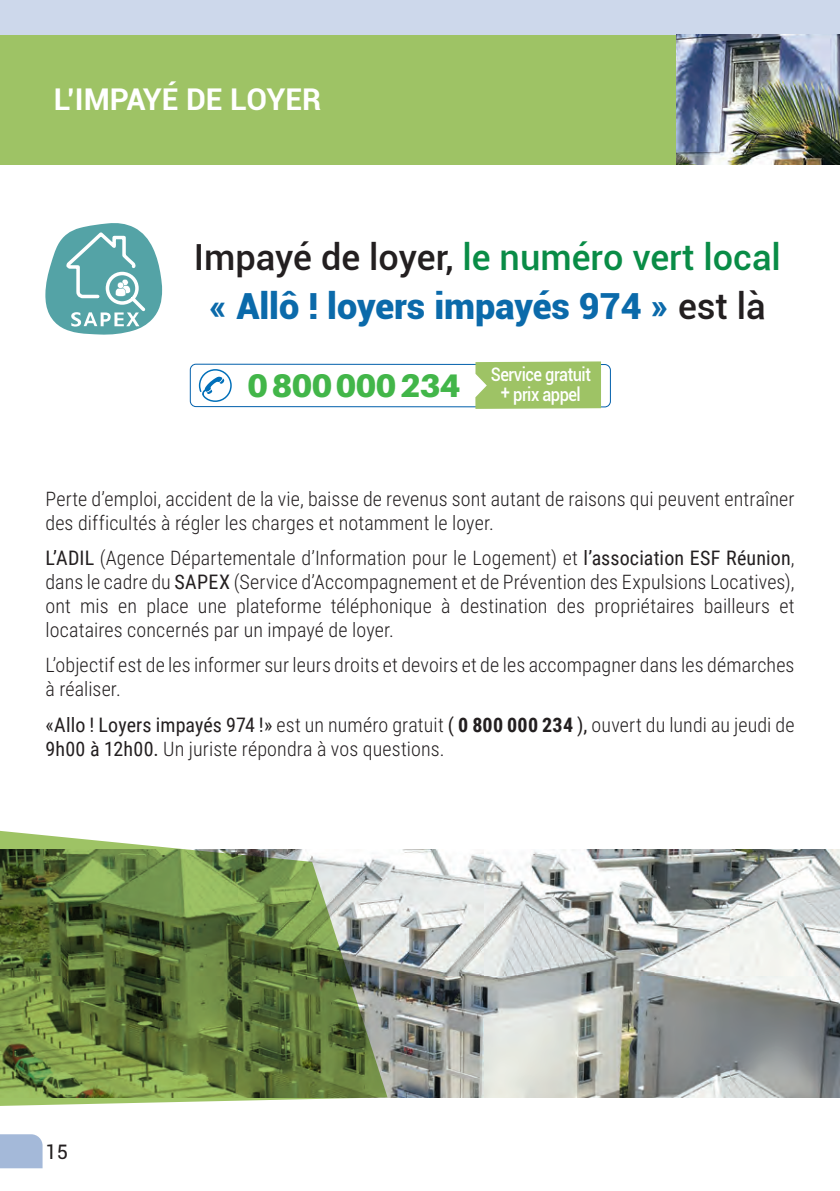
<style>
.page{position:relative;width:840px;height:1191px;background:#fff}
.page>*{position:absolute;margin:0;border:0;box-sizing:border-box;transform-origin:0 0}
.t1{font:900 36px/48.8px "Roboto";color:#0b6aaa;text-align:center}
.t2{font:900 32.6px "Aileron";letter-spacing:-.04em;color:#42b649}
.t3{font:700 30px "Roboto";color:#fff}
.t4{font:300 20px/24px "Roboto Condensed";letter-spacing:.005em;color:#231f20}
.t5{font:20px "Roboto";color:#231f20}
.t6{font:500 18.6px "Roboto";letter-spacing:-.03em;color:#fff;scale:.88 1}
.s1{font-weight:500;color:#231f20}
.s2{font-weight:500;color:#098c46}
.s3{font-family:"Roboto";font-weight:500;font-size:18.6px;color:#fff}
.s4{font-weight:400}
.s5{font-weight:700}
</style>
<div class="page">
<svg style="left:0;top:1134px;width:43px;height:34px"></svg>
<div style="left:0;top:34px;width:682px;height:130px;background:#9ec365"></div>
<div style="left:0;top:0;width:839px;height:34px;background:#cdd8eb"></div>
<img style="left:675px;top:34px;width:164px;height:130px">
<img style="left:387px;top:849px;width:452px;height:248px">
<svg style="left:0;top:831px;width:387px;height:275px;background:#778c56"></svg>
<svg style="left:45px;top:223px;width:117px;height:112px"></svg>
<div style="left:190px;top:364px;width:420px;height:43px;border:1px solid #005fab;border-radius:6px"></div>
<svg style="left:475px;top:361px;width:125px;height:48px;background:#a2c56c"></svg>
<svg style="left:198px;top:369px;width:34px;height:33px"></svg>
<h3 class="t3" style="left:54px;top:78px;width:269px">L’IMPAYÉ DE LOYER</h3>
<h1 class="t1" style="left:194px;top:231px;width:588px"><span class="s1">Impayé de loyer,</span> <span class="s2">le numéro vert local </span>« Allô ! loyers impayés 974 » <span class="s1">est là</span></h1>
<p class="t6" style="left:490px;top:361px;width:115px">Service gratuit</p>
<h2 class="t2" style="left:247px;top:366px;width:335px">0 800 000 234 <span class="s3">+ </span><sub>prix</sub> <sub>appel</sub></h2>
<p class="t4" style="left:45px;top:486px;width:750px">Perte d’emploi, accident de la vie, baisse de revenus sont autant de raisons qui peuvent entraîner des difficultés à régler les charges et notamment le loyer.</p>
<p class="t4" style="left:45px;top:545px;width:750px;text-align:justify"><span class="s4">L’ADIL</span> (Agence Départementale d’Information pour le Logement) et <span class="s4">l’association ESF Réunion</span>, dans le cadre du <span class="s4">SAPEX</span> (Service d’Accompagnement et de Prévention des Expulsions Locatives), ont mis en place une plateforme téléphonique à destination des propriétaires bailleurs et locataires concernés par un impayé de loyer.</p>
<p class="t4" style="left:45px;top:652px;width:750px">L’objectif est de les informer sur leurs droits et devoirs et de les accompagner dans les démarches à réaliser.</p>
<p class="t4" style="left:45px;top:712px;width:750px"><span class="s4">«Allo ! Loyers impayés 974 !»</span> est un numéro gratuit <span class="s4">(</span> <span class="s5">0 800 000 234</span> <span class="s4">),</span> ouvert du lundi au jeudi de<br><span class="s4">9h00 à 12h00.</span> Un juriste répondra à vos questions.</p>
<p class="t5" style="left:46px;top:1137px;width:24px">15</p>
</div>
